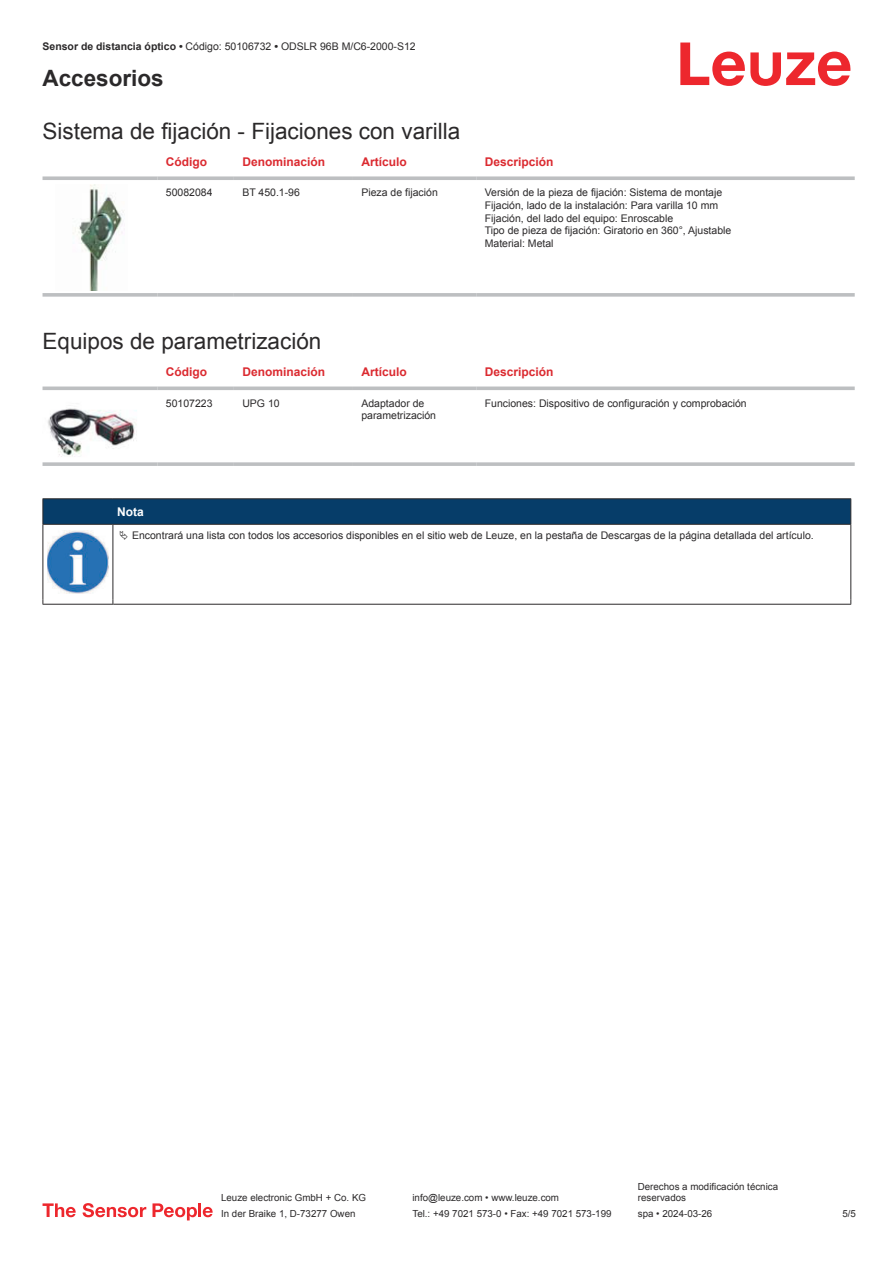
<style>
.page{position:relative;width:893px;height:1263px;background:#fff}
.page>*{position:absolute;margin:0;border:0;box-sizing:border-box;transform-origin:0 0}
.t1{font:22.5px "Arial";color:#2b292a}
.t2{font:700 22.5px "Arial";color:#2b292a}
.t3{font:700 12px "Arial";color:#db2a30}
.t4{font:700 12px "Arial";color:#fff}
.t5{font:10.5px/12.6px "Arial";color:#2b292a}
.t6{font:9.75px/11.7px "Arial";color:#2b292a}
.s1{font-weight:700}
</style>
<div class="page">
<svg style="left:680px;top:43px;width:170px;height:43px"></svg>
<svg style="left:43px;top:176px;width:114px;height:4px"></svg>
<svg style="left:157px;top:176px;width:77px;height:4px"></svg>
<svg style="left:234px;top:176px;width:119px;height:4px"></svg>
<svg style="left:353px;top:176px;width:123px;height:4px"></svg>
<svg style="left:476px;top:176px;width:379px;height:4px;background:#c4c6c8"></svg>
<svg style="left:43px;top:293px;width:114px;height:4px"></svg>
<svg style="left:157px;top:293px;width:77px;height:4px"></svg>
<svg style="left:234px;top:293px;width:119px;height:4px"></svg>
<svg style="left:353px;top:293px;width:123px;height:4px"></svg>
<svg style="left:476px;top:293px;width:379px;height:4px;background:#c3c5c7"></svg>
<img style="left:73px;top:184px;width:51px;height:107px">
<svg style="left:43px;top:386px;width:114px;height:4px"></svg>
<svg style="left:157px;top:386px;width:77px;height:4px"></svg>
<svg style="left:234px;top:386px;width:119px;height:4px"></svg>
<svg style="left:353px;top:386px;width:123px;height:4px"></svg>
<svg style="left:476px;top:386px;width:379px;height:4px;background:#c5c7c9"></svg>
<svg style="left:43px;top:462px;width:114px;height:4px"></svg>
<svg style="left:157px;top:462px;width:77px;height:4px"></svg>
<svg style="left:234px;top:462px;width:119px;height:4px"></svg>
<svg style="left:353px;top:462px;width:123px;height:4px"></svg>
<svg style="left:476px;top:462px;width:379px;height:4px;background:#c3c5c7"></svg>
<img style="left:48px;top:408px;width:89px;height:49px">
<svg style="left:44px;top:525px;width:806px;height:79px"></svg>
<hr style="left:43px;top:498px;width:70px;height:1px;background:#2b292a">
<hr style="left:43px;top:524px;width:70px;height:1px;background:#2b292a">
<hr style="left:113px;top:498px;width:738px;height:1px;background:#2b292a">
<svg style="left:43px;top:499px;width:808px;height:25px;background:#063c67"></svg>
<hr style="left:113px;top:524px;width:738px;height:1px;background:#2b292a">
<hr style="left:43px;top:525px;width:1px;height:75px;background:#2b292a">
<hr style="left:113px;top:525px;width:1px;height:75px;background:#2b292a">
<hr style="left:850px;top:525px;width:1px;height:75px;background:#2b292a">
<hr style="left:43px;top:604px;width:70px;height:1px;background:#2b292a">
<hr style="left:113px;top:604px;width:738px;height:1px;background:#2b292a">
<img style="left:47px;top:531px;width:61px;height:62px">
<div style="left:115px;top:525px;width:734px;height:20px;background:#fff"></div>
<svg style="left:43px;top:1203px;width:33px;height:14px"></svg>
<svg style="left:83px;top:1203px;width:63px;height:14px"></svg>
<svg style="left:153px;top:1203px;width:44px;height:17px"></svg>
<hr style="left:198px;top:1203px;width:3px;height:14px;background:#ed272d">
<svg style="left:203px;top:1207px;width:10px;height:10px"></svg>
<p class="t5" style="left:43px;top:41px;width:375px"><span class="s1">Sensor de distancia óptico •</span> Código: 50106732 <span class="s1">•</span> ODSLR 96B M/C6-2000-S12</p>
<h1 class="t2" style="left:43px;top:70px;width:123px">Accesorios</h1>
<h1 class="t1" style="left:43px;top:123px;width:419px">Sistema de fijación - Fijaciones con varilla</h1>
<p class="t3" style="left:166px;top:157px;width:43px">Código</p>
<p class="t3" style="left:242px;top:157px;width:84px">Denominación</p>
<p class="t3" style="left:361px;top:157px;width:47px">Artículo</p>
<p class="t3" style="left:485px;top:157px;width:70px">Descripción</p>
<p class="t5" style="left:166px;top:187px;width:48px">50082084</p>
<p class="t5" style="left:242px;top:187px;width:59px">BT 450.1-96</p>
<p class="t5" style="left:361px;top:187px;width:78px">Pieza de fijación</p>
<p class="t5" style="left:485px;top:187px;width:248px">Versión de la pieza de fijación: Sistema de montaje Fijación, lado de la instalación: Para varilla 10 mm Fijación, del lado del equipo: Enroscable<br>Tipo de pieza de fijación: Giratorio en 360°, Ajustable Material: Metal</p>
<h1 class="t1" style="left:43px;top:333px;width:280px">Equipos de parametrización</h1>
<p class="t3" style="left:166px;top:367px;width:43px">Código</p>
<p class="t3" style="left:242px;top:367px;width:84px">Denominación</p>
<p class="t3" style="left:361px;top:367px;width:47px">Artículo</p>
<p class="t3" style="left:485px;top:367px;width:70px">Descripción</p>
<p class="t5" style="left:166px;top:397px;width:48px">50107223</p>
<p class="t5" style="left:242px;top:397px;width:39px">UPG 10</p>
<p class="t5" style="left:361px;top:397px;width:76px">Adaptador de parametrización</p>
<p class="t5" style="left:485px;top:397px;width:264px">Funciones: Dispositivo de configuración y comprobación</p>
<p class="t4" style="left:117px;top:507px;width:28px">Nota</p>
<p class="t5" style="left:132px;top:530px;width:683px">Encontrará una lista con todos los accesorios disponibles en el sitio web de Leuze, en la pestaña de Descargas de la página detallada del artículo.</p>
<p class="t6" style="left:221px;top:1193px;width:146px">Leuze electronic GmbH + Co. KG</p>
<p class="t6" style="left:412px;top:1193px;width:148px">info@leuze.com • www.leuze.com</p>
<p class="t6" style="left:638px;top:1181px;width:142px">Derechos a modificación técnica reservados</p>
<p class="t6" style="left:221px;top:1209px;width:136px">In der Braike 1, D-73277 Owen</p>
<p class="t6" style="left:412px;top:1209px;width:201px">Tel.: +49 7021 573-0 • Fax: +49 7021 573-199</p>
<p class="t6" style="left:638px;top:1209px;width:76px">spa • 2024-03-26</p>
<p class="t6" style="left:842px;top:1209px;width:15px">5 /5</p>
</div>
